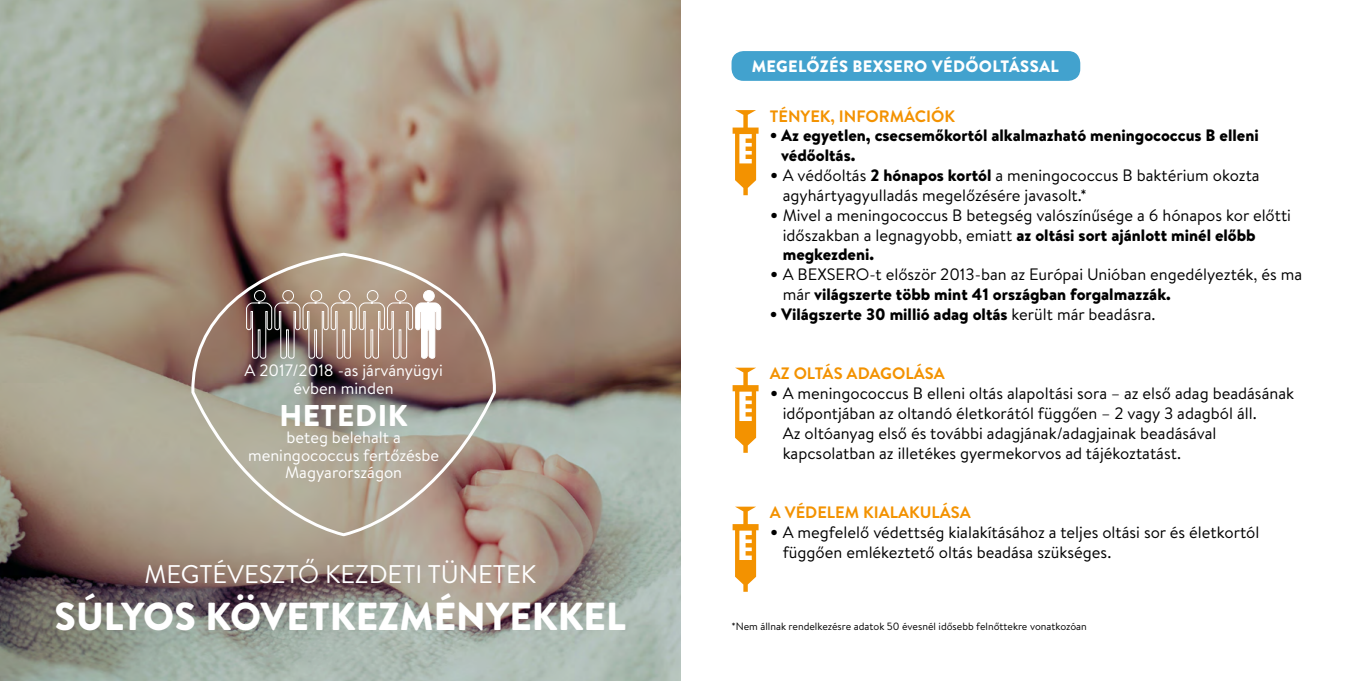
<style>
.page{position:relative;width:1361px;height:681px;background:#fff}
.page>*{position:absolute;margin:0;border:0;box-sizing:border-box;transform-origin:0 0}
.t1{font:900 39px "Brandon Text";color:#fff}
.t2{font:900 30px "Brandon Text";color:#fff}
.t3{font:25.5px "Brandon Text";color:#fff}
.t4{font:16.5px/19.8px "Brandon Text";color:#000}
.t5{font:900 16.5px/19.8px "Brandon Text";color:#000}
.t6{font:16.5px/17.4px "Brandon Text";color:#fff;text-align:center}
.t7{font:700 16.5px "Brandon Text";color:#f39200}
.t8{font:900 16.5px "Brandon Text";letter-spacing:.02em;color:#fff}
.t9{font:10.5px "Brandon Text";color:#000}
.s1{font-family:"DIN Pro"}
.s2{font-weight:900}
.s3{font-weight:400}
</style>
<div class="page">
<img style="left:0;top:0;width:680px;height:680px">
<svg style="left:190px;top:251px;width:307px;height:287px;background:#a39385"></svg>
<div style="left:282px;top:290px;width:12px;height:11px;border:1px solid #fff;border-radius:50%"></div>
<div style="left:310px;top:290px;width:12px;height:11px;border:1px solid #fff;border-radius:50%"></div>
<div style="left:339px;top:290px;width:11px;height:11px;border:1px solid #fff;border-radius:50%"></div>
<div style="left:395px;top:290px;width:11px;height:11px;border:1px solid #fff;border-radius:50%"></div>
<div style="left:367px;top:290px;width:11px;height:11px;border:1px solid #fff;border-radius:50%"></div>
<div style="left:423px;top:290px;width:12px;height:11px;background:#fff;border:1px solid #fff;border-radius:50%"></div>
<div style="left:254px;top:290px;width:12px;height:11px;border:1px solid #fff;border-radius:50%"></div>
<svg style="left:246px;top:302px;width:195px;height:57px;background:#a38e84"></svg>
<div style="left:731px;top:51px;width:349px;height:30px;background:#42a2ce;border-radius:12px"></div>
<svg style="left:732px;top:110px;width:26px;height:85px"></svg>
<svg style="left:732px;top:367px;width:26px;height:85px"></svg>
<svg style="left:732px;top:506px;width:26px;height:85px"></svg>
<p class="t6" style="left:244px;top:361px;width:200px">A 2017/2018 -as járványügyi évben minden</p>
<h2 class="t2" style="left:279px;top:394px;width:19px">hetedik</h2>
<p class="t6" style="left:248px;top:428px;width:193px">beteg belehalt a meningococcus fertőzésbe<br>Magyarországon</p>
<h3 class="t3" style="left:144px;top:556px;width:393px">MEGTÉVESZTŐ KEZDETI TÜNETEK</h3>
<h1 class="t1" style="left:54px;top:588px;width:573px">SÚLYOS KÖVETKEZMÉNYEKKEL</h1>
<p class="t8" style="left:752px;top:54px;width:309px">MEGELŐZÉS BEXSERO VÉDŐOLTÁSSAL</p>
<p class="t7" style="left:770px;top:104px;width:187px">TÉNYEK, INFORMÁCIÓK</p>
<p class="t5" style="left:781px;top:125px;width:479px;text-indent:-11px"><span class="s1">•</span> Az egyetlen, csecsemőkortól alkalmazható meningococcus B elleni védőoltás.</p>
<p class="t4" style="left:782px;top:165px;width:478px;text-indent:-13px"><span class="s1">•</span> A védőoltás <span class="s2">2 hónapos kortól</span> a meningococcus B baktérium okozta agyhártyagyulladás megelőzésére javasolt.*</p>
<p class="t4" style="left:782px;top:204px;width:510px;text-indent:-13px"><span class="s1">•</span> Mivel a meningococcus B betegség valószínűsége a 6 hónapos kor előtti időszakban a legnagyobb, emiatt <span class="s2">az oltási sort ajánlott minél előbb megkezdeni.</span></p>
<p class="t4" style="left:782px;top:264px;width:521px;text-indent:-13px"><span class="s1">•</span> A BEXSERO-t először 2013-ban az Európai Unióban engedélyezték, és ma már <span class="s2">világszerte több mint 41 országban forgalmazzák.</span></p>
<p class="t5" style="left:770px;top:304px;width:387px"><span class="s1">•</span> Világszerte 30 millió adag oltás <span class="s3">került már beadásra.</span></p>
<p class="t7" style="left:770px;top:362px;width:176px">AZ OLTÁS ADAGOLÁSA</p>
<p class="t4" style="left:782px;top:383px;width:513px;text-indent:-13px"><span class="s1">•</span> A meningococcus B elleni oltás alapoltási sora – az első adag beadásának időpontjában az oltandó életkorától függően – 2 vagy 3 adagból áll.<br>Az oltóanyag első és további adagjának/adagjainak beadásával kapcsolatban az illetékes gyermekorvos ad tájékoztatást.</p>
<p class="t7" style="left:770px;top:500px;width:202px">A VÉDELEM KIALAKULÁSA</p>
<p class="t4" style="left:782px;top:521px;width:478px;text-indent:-13px"><span class="s1">•</span> A megfelelő védettség kialakításához a teljes oltási sor és életkortól függően emlékeztető oltás beadása szükséges.</p>
<p class="t9" style="left:731px;top:618px;width:357px">*Nem állnak rendelkezésre adatok 50 évesnél idősebb felnőttekre vonatkozóan</p>
</div>
